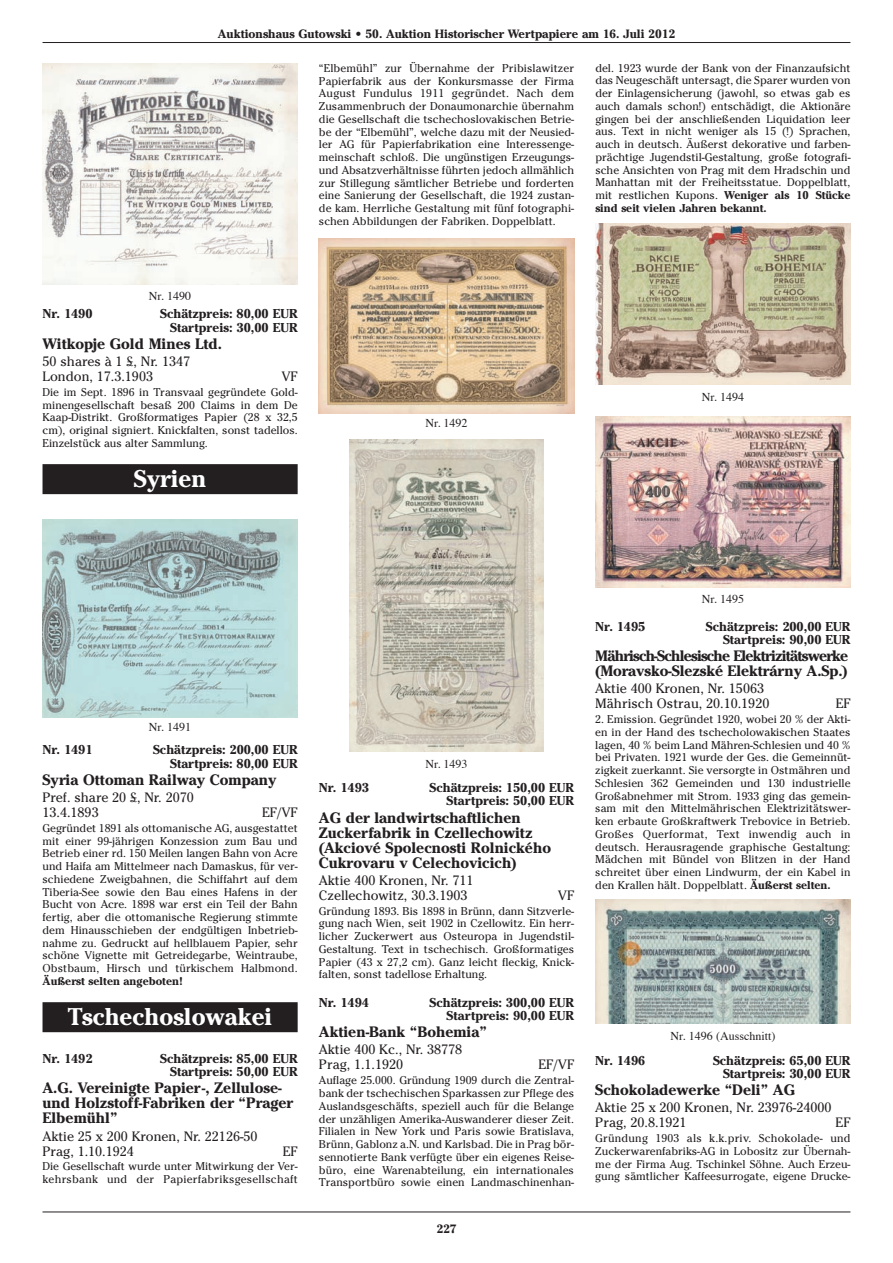
<style>
.page{position:relative;width:893px;height:1263px;background:#fff}
.page>*{position:absolute;margin:0;border:0;box-sizing:border-box;transform-origin:0 0}
.t1{font:700 24px "Cheltenham";color:#fff}
.t2{font:700 15px/15px "Cheltenham";color:#231f20}
.t3{font:700 15px/15px "Cheltenham";letter-spacing:-.05em;color:#231f20}
.t4{font:13.5px/15px "Cheltenham";color:#231f20}
.t5{font:700 12.75px/13.5px "Cheltenham";color:#231f20;text-align:right}
.t6{font:700 12px "Cheltenham";color:#231f20}
.t7{font:12px "Times";color:#231f20}
.t8{font:11.25px/12.8px "Cheltenham";color:#231f20;text-align:justify}
.t9{font:11.25px/12.8px "Cheltenham";letter-spacing:.02em;color:#231f20}
.t10{font:700 11.25px "Cheltenham";color:#231f20}
.s1{font-weight:700}
</style>
<div class="page">
<div style="left:43px;top:464px;width:255px;height:30px;background:#231f20"></div>
<div style="left:43px;top:1002px;width:255px;height:30px;background:#231f20"></div>
<hr style="left:43px;top:42px;width:807px;height:1px;background:#231f20">
<hr style="left:43px;top:1211px;width:807px;height:1px;background:#231f20">
<img style="left:43px;top:64px;width:255px;height:220px">
<img style="left:43px;top:520px;width:255px;height:197px">
<img style="left:319px;top:239px;width:255px;height:174px">
<img style="left:349px;top:439px;width:195px;height:312px">
<img style="left:595px;top:223px;width:255px;height:162px">
<img style="left:595px;top:416px;width:255px;height:172px">
<img style="left:595px;top:899px;width:255px;height:125px">
<p class="t6" style="left:218px;top:30px;width:459px">Auktionshaus Gutowski • 50. Auktion Historischer Wertpapiere am 16. Juli 2012</p>
<p class="t8" style="left:319px;top:62px;width:257px">“Elbemühl” zur Übernahme der Pribislawitzer Papierfabrik aus der Konkursmasse der Firma August Fundulus 1911 gegründet. Nach dem Zusammenbruch der Donaumonarchie übernahm die Gesellschaft die tschechoslovakischen Betrie&shy;be der “Elbemühl”, welche dazu mit der Neusied&shy;ler AG für Papierfabrikation eine Interessenge&shy;meinschaft schloß. Die ungünstigen Erzeugungs&shy;und Absatzverhältnisse führten jedoch allmählich zur Stillegung sämtlicher Betriebe und forderten eine Sanierung der Gesellschaft, die 1924 zustan&shy;de kam. Herrliche Gestaltung mit fünf fotographi&shy;schen Abbildungen der Fabriken. Doppelblatt.</p>
<p class="t8" style="left:595px;top:61px;width:257px">del. 1923 wurde der Bank von der Finanzaufsicht das Neugeschäft untersagt, die Sparer wurden von der Einlagensicherung (jawohl, so etwas gab es auch damals schon!) entschädigt, die Aktionäre gingen bei der anschließenden Liquidation leer aus. Text in nicht weniger als 15 (!) Sprachen, auch in deutsch. Äußerst dekorative und farben&shy;prächtige Jugendstil-Gestaltung, große fotografi&shy;sche Ansichten von Prag mit dem Hradschin und Manhattan mit der Freiheitsstatue. Doppelblatt, mit restlichen Kupons. <span class="s1">Weniger als 10 Stücke sind seit vielen Jahren bekannt.</span></p>
<p class="t7" style="left:149px;top:291px;width:44px">Nr. 1490</p>
<p class="t5" style="left:43px;top:308px;width:52px">Nr. 1490</p>
<p class="t5" style="left:160px;top:308px;width:139px">Schätzpreis: 80,00 EUR<br>Startpreis: 30,00 EUR</p>
<h2 class="t2" style="left:43px;top:338px;width:181px">Witkopje Gold Mines Ltd.</h2>
<p class="t4" style="left:43px;top:354px;width:149px">50 shares à 1 £, Nr. 1347<br>London, 17.3.1903</p>
<p class="t4" style="left:282px;top:369px;width:17px">VF</p>
<p class="t8" style="left:43px;top:386px;width:257px">Die im Sept. 1896 in Transvaal gegründete Gold&shy;minengesellschaft besaß 200 Claims in dem De Kaap-Distrikt. Großformatiges Papier (28 x 32,5 cm), original signiert. Knickfalten, sonst tadellos.<br>Einzelstück aus alter Sammlung.</p>
<h1 class="t1" style="left:134px;top:470px;width:74px">Syrien</h1>
<p class="t7" style="left:425px;top:418px;width:44px">Nr. 1492</p>
<p class="t7" style="left:702px;top:392px;width:44px">Nr. 1494</p>
<p class="t7" style="left:149px;top:722px;width:44px">Nr. 1491</p>
<p class="t5" style="left:43px;top:744px;width:52px">Nr. 1491</p>
<p class="t5" style="left:153px;top:744px;width:146px">Schätzpreis: 200,00 EUR<br>Startpreis: 80,00 EUR</p>
<h2 class="t2" style="left:43px;top:774px;width:236px">Syria Ottoman Railway Company</h2>
<p class="t4" style="left:43px;top:790px;width:153px">Pref. share 20 £, Nr. 2070<br>13.4.1893</p>
<p class="t4" style="left:262px;top:805px;width:37px">EF/VF</p>
<p class="t8" style="left:43px;top:821px;width:257px">Gegründet 1891 als ottomanische AG, ausgestattet mit einer 99-jährigen Konzession zum Bau und Betrieb einer rd. 150 Meilen langen Bahn von Acre und Haifa am Mittelmeer nach Damaskus, für ver&shy;schiedene Zweigbahnen, die Schiffahrt auf dem Tiberia-See sowie den Bau eines Hafens in der Bucht von Acre. 1898 war erst ein Teil der Bahn fertig, aber die ottomanische Regierung stimmte dem Hinausschieben der endgültigen Inbetrieb&shy;nahme zu. Gedruckt auf hellblauem Papier, sehr schöne Vignette mit Getreidegarbe, Weintraube, Obstbaum, Hirsch und türkischem Halbmond.</p>
<p class="t10" style="left:43px;top:977px;width:142px">Äußerst selten angeboten!</p>
<h1 class="t1" style="left:68px;top:1008px;width:206px">Tschechoslowakei</h1>
<p class="t5" style="left:43px;top:1053px;width:52px">Nr. 1492</p>
<p class="t5" style="left:160px;top:1053px;width:139px">Schätzpreis: 85,00 EUR<br>Startpreis: 50,00 EUR</p>
<h2 class="t2" style="left:43px;top:1082px;width:252px">A.G. Vereinigte Papier-, Zellulose&shy;und Holzstoff-Fabriken der “Prager<br>Elbemühl”</h2>
<p class="t4" style="left:43px;top:1128px;width:217px">Aktie 25 x 200 Kronen, Nr. 22126-50<br>Prag, 1.10.1924</p>
<p class="t4" style="left:283px;top:1143px;width:16px">EF</p>
<p class="t9" style="left:43px;top:1160px;width:257px">Die Gesellschaft wurde unter Mitwirkung der Ver&shy;kehrsbank und der Papierfabriksgesellschaft</p>
<p class="t7" style="left:425px;top:759px;width:44px">Nr. 1493</p>
<p class="t5" style="left:319px;top:782px;width:52px">Nr. 1493</p>
<p class="t5" style="left:429px;top:782px;width:146px">Schätzpreis: 150,00 EUR<br>Startpreis: 50,00 EUR</p>
<h2 class="t2" style="left:319px;top:811px;width:234px">AG der landwirtschaftlichen<br>Zuckerfabrik in Czellechowitz (Akciové Spolecnosti Rolnického<br>Cukrovaru v Celechovicich)</h2>
<p class="t4" style="left:319px;top:872px;width:156px">Aktie 400 Kronen, Nr. 711<br>Czellechowitz, 30.3.1903</p>
<p class="t4" style="left:558px;top:887px;width:17px">VF</p>
<p class="t8" style="left:319px;top:904px;width:257px">Gründung 1893. Bis 1898 in Brünn, dann Sitzverle&shy;gung nach Wien, seit 1902 in Czellowitz. Ein herr&shy;licher Zuckerwert aus Osteuropa in Jugendstil-Gestaltung. Text in tschechisch. Großformatiges Papier (43 x 27,2 cm). Ganz leicht fleckig, Knick&shy;falten, sonst tadellose Erhaltung.</p>
<p class="t5" style="left:319px;top:997px;width:52px">Nr. 1494</p>
<p class="t5" style="left:429px;top:997px;width:146px">Schätzpreis: 300,00 EUR<br>Startpreis: 90,00 EUR</p>
<h2 class="t2" style="left:319px;top:1026px;width:170px">Aktien-Bank “Bohemia”</h2>
<p class="t4" style="left:319px;top:1042px;width:145px">Aktie 400 Kc., Nr. 38778<br>Prag, 1.1.1920</p>
<p class="t4" style="left:538px;top:1057px;width:37px">EF/VF</p>
<p class="t8" style="left:319px;top:1074px;width:257px">Auflage 25.000. Gründung 1909 durch die Zentral&shy;bank der tschechischen Sparkassen zur Pflege des Auslandsgeschäfts, speziell auch für die Belange der unzähligen Amerika-Auswanderer dieser Zeit.<br>Filialen in New York und Paris sowie Bratislava, Brünn, Gablonz a.N. und Karlsbad. Die in Prag bör&shy;sennotierte Bank verfügte über ein eigenes Reise&shy;büro, eine Warenabteilung, ein internationales Transportbüro sowie einen Landmaschinenhan-</p>
<p class="t6" style="left:436px;top:1225px;width:22px">227</p>
<p class="t7" style="left:702px;top:594px;width:44px">Nr. 1495</p>
<p class="t5" style="left:595px;top:621px;width:52px">Nr. 1495</p>
<p class="t5" style="left:706px;top:621px;width:146px">Schätzpreis: 200,00 EUR<br>Startpreis: 90,00 EUR</p>
<h2 class="t3" style="left:595px;top:650px;width:254px">Mährisch-Schlesische Elektrizitätswerke (Moravsko-Slezské Elektrárny A.Sp.)</h2>
<p class="t4" style="left:595px;top:681px;width:176px">Aktie 400 Kronen, Nr. 15063<br>Mährisch Ostrau, 20.10.1920</p>
<p class="t4" style="left:836px;top:696px;width:16px">EF</p>
<p class="t8" style="left:595px;top:713px;width:257px">2. Emission. Gegründet 1920, wobei 20 % der Akti&shy;en in der Hand des tschecholowakischen Staates lagen, 40 % beim Land Mähren-Schlesien und 40 % bei Privaten. 1921 wurde der Ges. die Gemeinnüt&shy;zigkeit zuerkannt. Sie versorgte in Ostmähren und Schlesien 362 Gemeinden und 130 industrielle Großabnehmer mit Strom. 1933 ging das gemein&shy;sam mit den Mittelmährischen Elektrizitätswer&shy;ken erbaute Großkraftwerk Trebovice in Betrieb.<br>Großes Querformat, Text inwendig auch in deutsch. Herausragende graphische Gestaltung:<br>Mädchen mit Bündel von Blitzen in der Hand schreitet über einen Lindwurm, der ein Kabel in den Krallen hält. Doppelblatt. <span class="s1">Äußerst selten.</span></p>
<p class="t7" style="left:670px;top:1031px;width:106px">Nr. 1496 (Ausschnitt)</p>
<p class="t5" style="left:595px;top:1055px;width:52px">Nr. 1496</p>
<p class="t5" style="left:713px;top:1055px;width:139px">Schätzpreis: 65,00 EUR<br>Startpreis: 30,00 EUR</p>
<h2 class="t2" style="left:595px;top:1084px;width:201px">Schokoladewerke “Deli” AG</h2>
<p class="t4" style="left:595px;top:1100px;width:238px">Aktie 25 x 200 Kronen, Nr. 23976-24000<br>Prag, 20.8.1921</p>
<p class="t4" style="left:836px;top:1115px;width:16px">EF</p>
<p class="t8" style="left:595px;top:1132px;width:257px">Gründung 1903 als k.k.priv. Schokolade- und Zuckerwarenfabriks-AG in Lobositz zur Übernah&shy;me der Firma Aug. Tschinkel Söhne. Auch Erzeu&shy;gung sämtlicher Kaffeesurrogate, eigene Drucke-</p>
</div>
